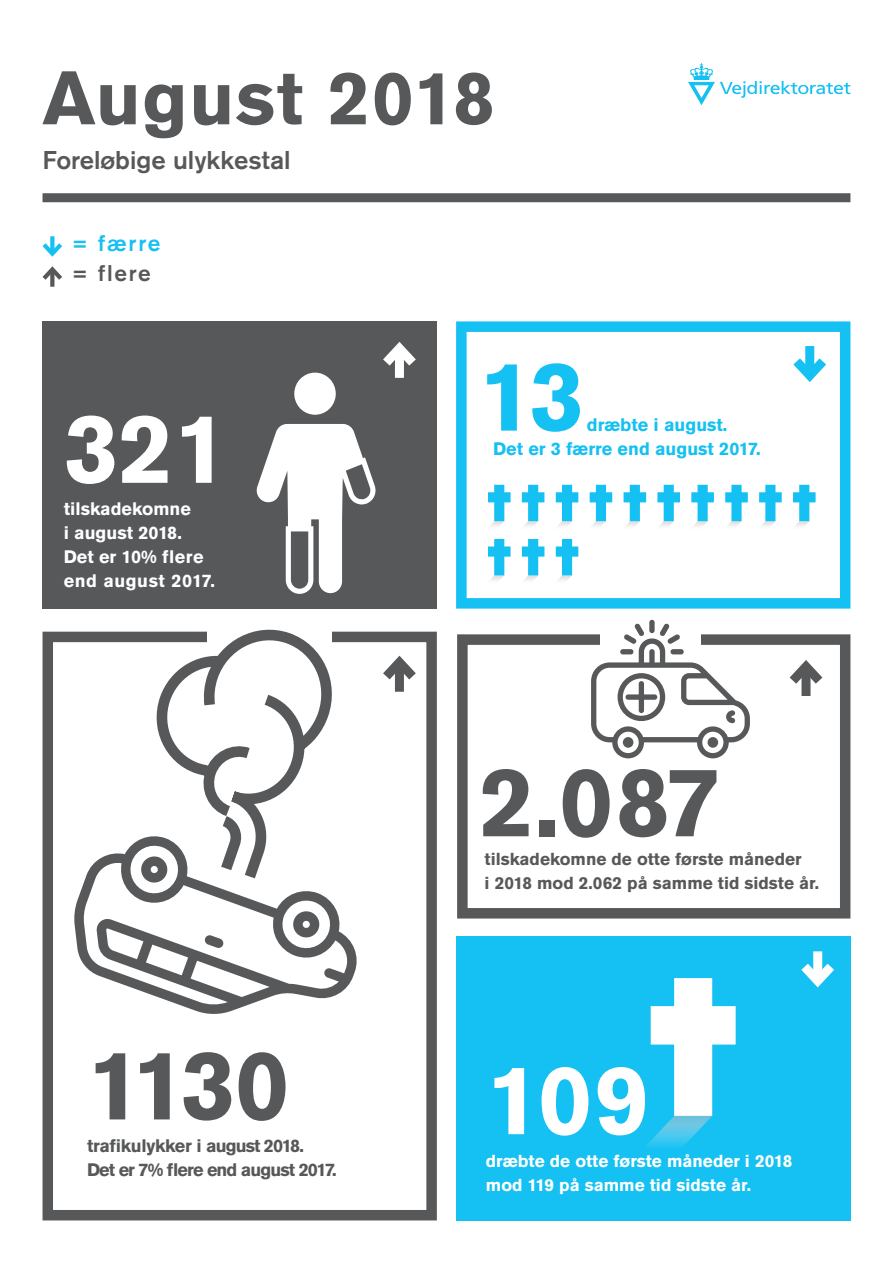
<style>
.page{position:relative;width:893px;height:1263px;background:#fff}
.page>*{position:absolute;margin:0;border:0;box-sizing:border-box;transform-origin:0 0}
.t1{font:700 97.5px "Akzidenz Grotesk Std";letter-spacing:-.04em;color:#57585a}
.t2{font:700 97.5px "Akzidenz Grotesk Std";color:#fff}
.t3{font:700 97.5px "Akzidenz Grotesk Std";color:#15c0f2}
.t4{font:700 75px "Akzidenz Grotesk Std";letter-spacing:.02em;color:#57585a}
.t5{font:500 25.5px "Akzidenz Grotesk Std";color:#57585a}
.t6{font:500 22.5px "Akzidenz Grotesk Std";letter-spacing:.08em;color:#15c0f2}
.t7{font:500 22.5px "Akzidenz Grotesk Std";letter-spacing:.08em;color:#57585a}
.t8{font:700 18px/24px "Akzidenz Grotesk Std";color:#fff}
.t9{font:700 18px "Akzidenz Grotesk Std";color:#15c0f2}
.t10{font:700 18px "Akzidenz Grotesk Std";letter-spacing:-.05em;color:#57585a}
.t11{font:700 18px "Akzidenz Grotesk Std";letter-spacing:-.03em;color:#57585a}
.t12{font:700 17.25px/24px "Akzidenz Grotesk Std";color:#57585a}
.t13{font:700 17.25px/24px "Akzidenz Grotesk Std";color:#fff}
</style>
<div class="page">
<div style="left:43px;top:321px;width:394px;height:288px;background:#57585a"></div>
<svg style="left:42px;top:631px;width:395px;height:590px"></svg>
<div style="left:395px;top:662px;width:9px;height:30px;background:#57585a"></div>
<svg style="left:374px;top:649px;width:51px;height:40px"></svg>
<div style="left:456px;top:321px;width:394px;height:288px;border:10px solid #15c0f2"></div>
<div style="left:457px;top:634px;width:393px;height:284px;border:10px solid #57585a"></div>
<div style="left:805px;top:346px;width:9px;height:29px;background:#15c0f2"></div>
<svg style="left:793px;top:349px;width:33px;height:33px"></svg>
<svg style="left:50px;top:236px;width:4px;height:3px"></svg>
<svg style="left:50px;top:284px;width:4px;height:3px"></svg>
<svg style="left:42px;top:239px;width:20px;height:45px"></svg>
<div style="left:43px;top:193px;width:807px;height:9px;background:#57585a"></div>
<div style="left:395px;top:348px;width:9px;height:30px;background:#fff"></div>
<svg style="left:383px;top:342px;width:33px;height:24px"></svg>
<div style="left:801px;top:666px;width:9px;height:30px;background:#57585a"></div>
<svg style="left:789px;top:660px;width:34px;height:33px"></svg>
<svg style="left:294px;top:373px;width:42px;height:42px"></svg>
<svg style="left:256px;top:424px;width:120px;height:170px"></svg>
<svg style="left:74px;top:832px;width:286px;height:183px"></svg>
<svg style="left:142px;top:629px;width:205px;height:261px"></svg>
<svg style="left:688px;top:63px;width:162px;height:42px"></svg>
<div style="left:456px;top:936px;width:394px;height:284px;background:#15c0f2"></div>
<div style="left:813px;top:951px;width:9px;height:30px;background:#fff"></div>
<svg style="left:801px;top:954px;width:33px;height:34px"></svg>
<svg style="left:591px;top:620px;width:159px;height:138px"></svg>
<svg style="left:647px;top:978px;width:89px;height:168px"></svg>
<div style="left:494px;top:485px;width:10px;height:36px;background:#15c0f2"></div>
<div style="left:488px;top:492px;width:23px;height:10px;background:#15c0f2"></div>
<svg style="left:490px;top:521px;width:14px;height:5px"></svg>
<div style="left:494px;top:539px;width:10px;height:36px;background:#15c0f2"></div>
<div style="left:488px;top:546px;width:23px;height:11px;background:#15c0f2"></div>
<svg style="left:490px;top:575px;width:14px;height:6px"></svg>
<div style="left:664px;top:485px;width:10px;height:36px;background:#15c0f2"></div>
<div style="left:657px;top:492px;width:23px;height:10px;background:#15c0f2"></div>
<svg style="left:660px;top:521px;width:14px;height:5px"></svg>
<div style="left:799px;top:485px;width:10px;height:36px;background:#15c0f2"></div>
<div style="left:793px;top:492px;width:23px;height:10px;background:#15c0f2"></div>
<svg style="left:796px;top:521px;width:13px;height:5px"></svg>
<div style="left:528px;top:485px;width:10px;height:36px;background:#15c0f2"></div>
<div style="left:522px;top:492px;width:22px;height:10px;background:#15c0f2"></div>
<svg style="left:524px;top:521px;width:14px;height:5px"></svg>
<div style="left:528px;top:539px;width:10px;height:36px;background:#15c0f2"></div>
<div style="left:522px;top:546px;width:22px;height:11px;background:#15c0f2"></div>
<svg style="left:524px;top:575px;width:14px;height:6px"></svg>
<div style="left:562px;top:485px;width:10px;height:36px;background:#15c0f2"></div>
<div style="left:556px;top:492px;width:22px;height:10px;background:#15c0f2"></div>
<svg style="left:558px;top:521px;width:14px;height:5px"></svg>
<div style="left:562px;top:539px;width:10px;height:36px;background:#15c0f2"></div>
<div style="left:556px;top:546px;width:22px;height:11px;background:#15c0f2"></div>
<svg style="left:558px;top:575px;width:14px;height:6px"></svg>
<div style="left:698px;top:485px;width:10px;height:36px;background:#15c0f2"></div>
<div style="left:691px;top:492px;width:23px;height:10px;background:#15c0f2"></div>
<svg style="left:694px;top:521px;width:14px;height:5px"></svg>
<div style="left:596px;top:485px;width:10px;height:36px;background:#15c0f2"></div>
<div style="left:590px;top:492px;width:22px;height:10px;background:#15c0f2"></div>
<svg style="left:592px;top:521px;width:14px;height:5px"></svg>
<div style="left:731px;top:485px;width:11px;height:36px;background:#15c0f2"></div>
<div style="left:725px;top:492px;width:23px;height:10px;background:#15c0f2"></div>
<svg style="left:728px;top:521px;width:13px;height:5px"></svg>
<div style="left:630px;top:485px;width:10px;height:36px;background:#15c0f2"></div>
<div style="left:624px;top:492px;width:22px;height:10px;background:#15c0f2"></div>
<svg style="left:626px;top:521px;width:14px;height:5px"></svg>
<div style="left:765px;top:485px;width:10px;height:36px;background:#15c0f2"></div>
<div style="left:759px;top:492px;width:23px;height:10px;background:#15c0f2"></div>
<svg style="left:762px;top:521px;width:13px;height:5px"></svg>
<p class="t4" style="left:43px;top:55px;width:454px">August 2018</p>
<p class="t5" style="left:43px;top:145px;width:249px">Foreløbige ulykkestal</p>
<p class="t6" style="left:72px;top:230px;width:90px">= færre</p>
<p class="t7" style="left:72px;top:260px;width:81px">= flere</p>
<p class="t2" style="left:64px;top:392px;width:166px">321</p>
<p class="t8" style="left:64px;top:497px;width:153px">tilskadekomne<br>i august 2018.<br>Det er 10% flere end august 2017.</p>
<p class="t1" style="left:87px;top:1029px;width:204px">1130</p>
<p class="t11" style="left:87px;top:1135px;width:218px">trafikulykker i august 2018.</p>
<p class="t10" style="left:87px;top:1159px;width:251px">Det er 7% flere end august 2017.</p>
<p class="t3" style="left:479px;top:340px;width:107px">13</p>
<p class="t9" style="left:587px;top:414px;width:142px">dræbte i august.</p>
<p class="t9" style="left:493px;top:438px;width:269px">Det er 3 færre end august 2017.</p>
<p class="t1" style="left:480px;top:746px;width:243px">2.087</p>
<p class="t12" style="left:485px;top:846px;width:336px">tilskadekomne de otte første måneder<br>i 2018 mod 2.062 på samme tid sidste år.</p>
<p class="t2" style="left:486px;top:1044px;width:165px">109</p>
<p class="t13" style="left:486px;top:1149px;width:308px">dræbte de otte første måneder i 2018 mod 119 på samme tid sidste år.</p>
</div>
